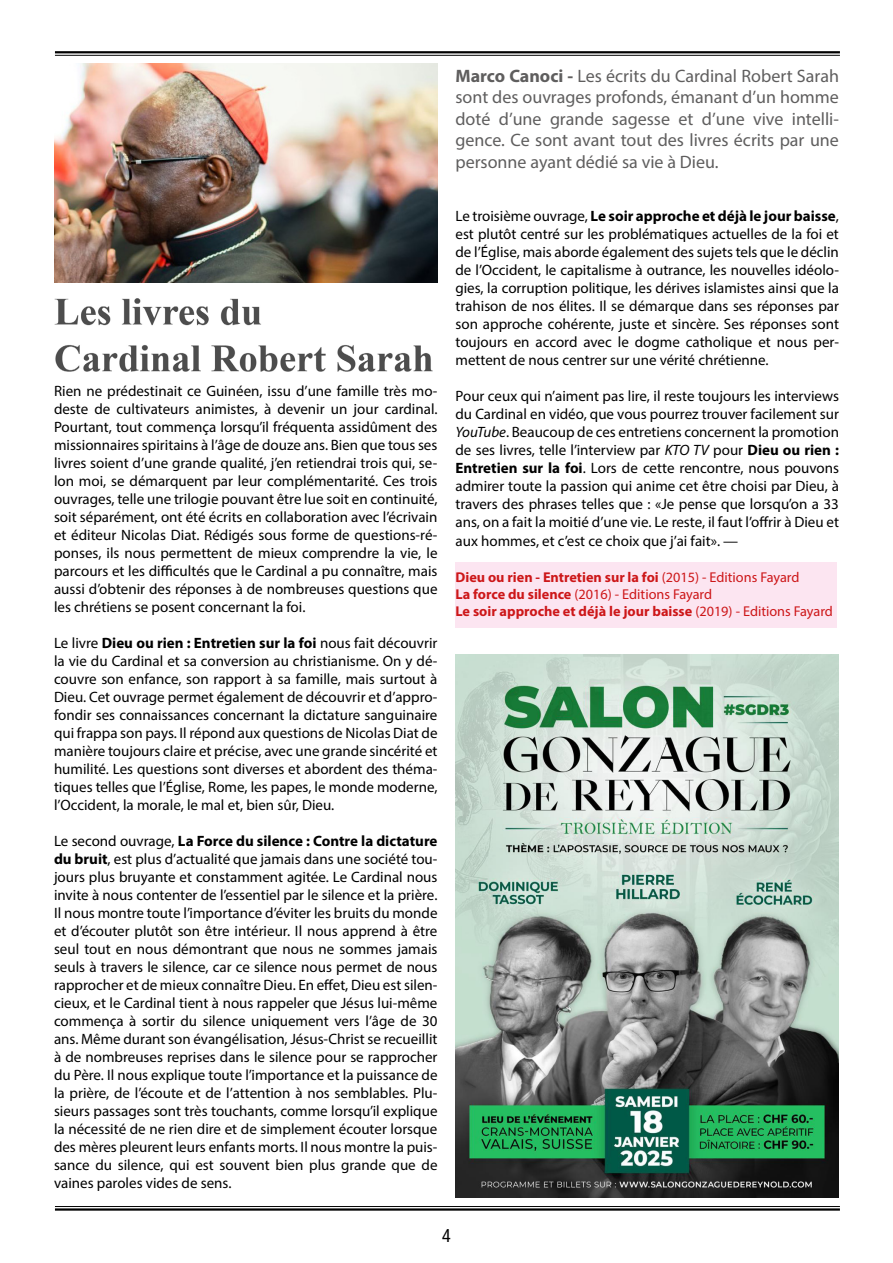
<style>
.page{position:relative;width:893px;height:1263px;background:#fff}
.page>*{position:absolute;margin:0;border:0;box-sizing:border-box;transform-origin:0 0}
.t1{font:18px/21.6px "Myriad Pro";color:#5f5e5e;text-align:justify}
.t2{font:condensed 18px "Noto Sans";color:#000}
.t3{font:15px/18px "Myriad Pro";color:#000;text-align:justify}
.t4{font:700 14.25px/17.1px "Myriad Pro";color:#cd1719}
.s1{font-weight:700}
.s2{font-style:italic}
.s3{font-weight:400}
</style>
<div class="page">
<hr style="left:55px;top:51px;width:785px;height:2px;background:#000">
<hr style="left:55px;top:55px;width:785px;height:1px;background:#000">
<hr style="left:55px;top:1206px;width:785px;height:1px;background:#000">
<hr style="left:55px;top:1208px;width:785px;height:3px;background:#000">
<div style="left:455px;top:562px;width:382px;height:65px;background:#fce5f1"></div>
<img style="left:54px;top:64px;width:383px;height:219px">
<img style="left:54px;top:298px;width:379px;height:74px">
<img style="left:455px;top:655px;width:384px;height:542px">
<p class="t3" style="left:54px;top:382px;width:385px">Rien ne prédestinait ce Guinéen, issu d’une famille très mo&shy;deste de cultivateurs animistes, à devenir un jour cardinal.<br>Pourtant, tout commença lorsqu’il fréquenta assidûment des missionnaires spiritains à l’âge de douze ans. Bien que tous ses livres soient d’une grande qualité, j’en retiendrai trois qui, se&shy;lon moi, se démarquent par leur complémentarité. Ces trois ouvrages, telle une trilogie pouvant être lue soit en continuité, soit séparément, ont été écrits en collaboration avec l’écrivain et éditeur Nicolas Diat. Rédigés sous forme de questions-ré&shy;ponses, ils nous permettent de mieux comprendre la vie, le parcours et les difficultés que le Cardinal a pu connaître, mais aussi d’obtenir des réponses à de nombreuses questions que les chrétiens se posent concernant la foi.</p>
<p class="t3" style="left:54px;top:634px;width:385px">Le livre <span class="s1">Dieu ou rien : Entretien sur la foi</span> nous fait découvrir la vie du Cardinal et sa conversion au christianisme. On y dé&shy;couvre son enfance, son rapport à sa famille, mais surtout à Dieu. Cet ouvrage permet également de découvrir et d’appro&shy;fondir ses connaissances concernant la dictature sanguinaire qui frappa son pays. Il répond aux questions de Nicolas Diat de manière toujours claire et précise, avec une grande sincérité et humilité. Les questions sont diverses et abordent des théma&shy;tiques telles que l’Église, Rome, les papes, le monde moderne, l’Occident, la morale, le mal et, bien sûr, Dieu.</p>
<p class="t3" style="left:54px;top:832px;width:385px">Le second ouvrage, <span class="s1">La Force du silence : Contre la dictature du bruit</span>, est plus d’actualité que jamais dans une société tou&shy;jours plus bruyante et constamment agitée. Le Cardinal nous invite à nous contenter de l’essentiel par le silence et la prière.<br>Il nous montre toute l’importance d’éviter les bruits du monde et d’écouter plutôt son être intérieur. Il nous apprend à être seul tout en nous démontrant que nous ne sommes jamais seuls à travers le silence, car ce silence nous permet de nous rapprocher et de mieux connaître Dieu. En effet, Dieu est silen&shy;cieux, et le Cardinal tient à nous rappeler que Jésus lui-même commença à sortir du silence uniquement vers l’âge de 30 ans. Même durant son évangélisation, Jésus-Christ se recueillit à de nombreuses reprises dans le silence pour se rapprocher du Père. Il nous explique toute l’importance et la puissance de la prière, de l’écoute et de l’attention à nos semblables. Plu&shy;sieurs passages sont très touchants, comme lorsqu’il explique la nécessité de ne rien dire et de simplement écouter lorsque des mères pleurent leurs enfants morts. Il nous montre la puis&shy;sance du silence, qui est souvent bien plus grande que de vaines paroles vides de sens.</p>
<p class="t1" style="left:455px;top:64px;width:385px"><span class="s1">Marco Canoci -</span> Les écrits du Cardinal Robert Sarah sont des ouvrages profonds, émanant d’un homme doté d’une grande sagesse et d’une vive intelli&shy;gence. Ce sont avant tout des livres écrits par une personne ayant dédié sa vie à Dieu.</p>
<p class="t3" style="left:455px;top:206px;width:385px">Le troisième ouvrage, <span class="s1">Le soir approche et déjà le jour baisse</span>, est plutôt centré sur les problématiques actuelles de la foi et de l’Église, mais aborde également des sujets tels que le déclin de l’Occident, le capitalisme à outrance, les nouvelles idéolo&shy;gies, la corruption politique, les dérives islamistes ainsi que la trahison de nos élites. Il se démarque dans ses réponses par son approche cohérente, juste et sincère. Ses réponses sont toujours en accord avec le dogme catholique et nous per&shy;mettent de nous centrer sur une vérité chrétienne.</p>
<p class="t3" style="left:455px;top:386px;width:385px">Pour ceux qui n’aiment pas lire, il reste toujours les interviews du Cardinal en vidéo, que vous pourrez trouver facilement sur <span class="s2">YouTube</span>. Beaucoup de ces entretiens concernent la promotion de ses livres, telle l’interview par <span class="s2">KTO TV</span> pour <span class="s1">Dieu ou rien :<br>Entretien sur la foi</span>. Lors de cette rencontre, nous pouvons admirer toute la passion qui anime cet être choisi par Dieu, à travers des phrases telles que : «Je pense que lorsqu’on a 33 ans, on a fait la moitié d’une vie. Le reste, il faut l’offrir à Dieu et</p>
<p class="t3" style="left:455px;top:532px;width:284px">aux hommes, et c’est ce choix que j’ai fait». —</p>
<p class="t4" style="left:455px;top:568px;width:379px">Dieu ou rien - Entretien sur la foi <span class="s3">(2015) - Editions Fayard<br></span>La force du silence <span class="s3">(2016) - Editions Fayard<br></span>Le soir approche et déjà le jour baisse <span class="s3">(2019) - Editions Fayard</span></p>
<p class="t2" style="left:442px;top:1223px;width:10px">4</p>
</div>
